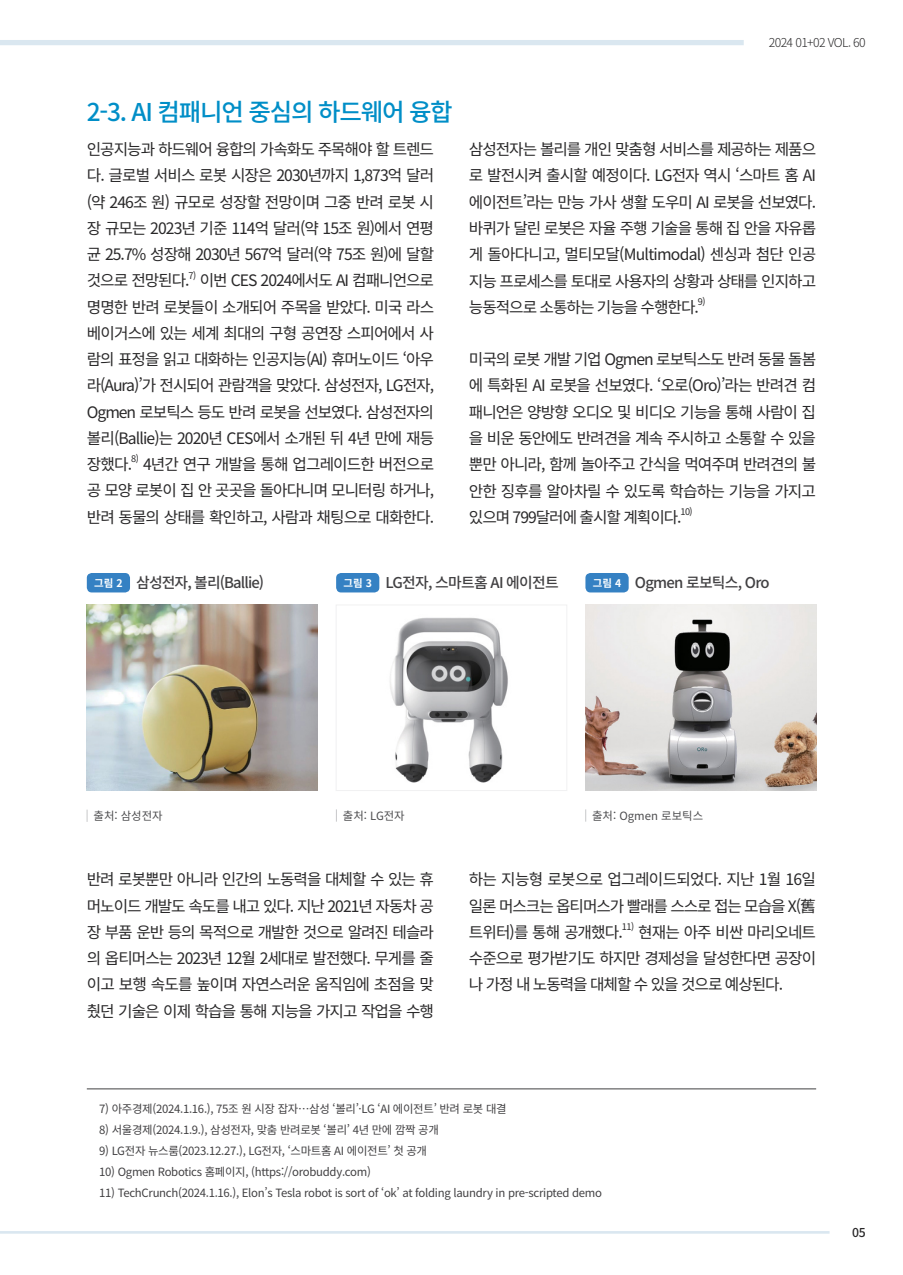
<style>
.page{position:relative;width:903px;height:1275px;background:#fff}
.page>*{position:absolute;margin:0;border:0;box-sizing:border-box;transform-origin:0 0}
.t1{font:500 24.5px "Noto Sans CJ Kkr";letter-spacing:-.05em;color:#008ec7}
.t2{font:15.75px/26.2px "Noto Sans CJ Kkr";letter-spacing:-.06em;color:#292829;text-align:justify}
.t3{font:500 14.88px "Noto Sans KR";letter-spacing:-.05em;color:#414042}
.t4{font:300 12.25px "Noto Sans CJ Kkr";letter-spacing:-.05em;color:#292829}
.t5{font:500 12.25px "Noto Sans CJ Kkr";color:#292829}
.t6{font:11.38px "Noto Sans CJ Kkr";letter-spacing:-.025em;color:#414042}
.t7{font:11.38px "Noto Sans CJ Kkr";color:#4d4d4f}
.t8{font:9.1px "Noto Sans CJ Kkr";color:#292829}
.s1{font-weight:700;font-size:10.5px;color:#fff}
</style>
<div class="page">
<hr style="left:0;top:1231px;width:829px;height:3px;background:#dae7f0">
<div style="left:0;top:40px;width:744px;height:5px;background:#dae7f0"></div>
<div style="left:87px;top:573px;width:43px;height:19px;background:#3581c3;border-radius:5px"></div>
<img style="left:87px;top:605px;width:230px;height:186px">
<svg style="left:87px;top:810px;width:1px;height:12px"></svg>
<div style="left:336px;top:573px;width:43px;height:19px;background:#3581c3;border-radius:5px"></div>
<img style="left:390px;top:617px;width:118px;height:166px">
<div style="left:336px;top:605px;width:231px;height:186px;border:1px solid #f1f1f2"></div>
<svg style="left:336px;top:809px;width:1px;height:13px"></svg>
<div style="left:585px;top:573px;width:44px;height:19px;background:#3581c3;border-radius:5px"></div>
<img style="left:585px;top:605px;width:231px;height:186px">
<svg style="left:585px;top:809px;width:1px;height:13px"></svg>
<hr style="left:87px;top:1088px;width:729px;height:1px;background:#414042">
<p class="t4" style="left:769px;top:36px;width:98px">2024 01+02 VOL. 60</p>
<h1 class="t1" style="left:87px;top:98px;width:367px">2-3. AI 컴패니언 중심의 하드웨어 융합</h1>
<p class="t2" style="left:87px;top:137px;width:349px">인공지능과 하드웨어 융합의 가속화도 주목해야 할 트렌드 다. 글로벌 서비스 로봇 시장은 2030년까지 1,873억 달러 (약 246조 원) 규모로 성장할 전망이며 그중 반려 로봇 시 장 규모는 2023년 기준 114억 달러(약 15조 원)에서 연평 균 25.7% 성장해 2030년 567억 달러(약 75조 원)에 달할 것으로 전망된다.</p>
<p class="t8" style="left:189px;top:270px;width:9px">7)</p>
<p class="t2" style="left:87px;top:268px;width:349px;text-indent:113px">이번 CES 2024에서도 AI 컴패니언으로 명명한 반려 로봇들이 소개되어 주목을 받았다. 미국 라스 베이거스에 있는 세계 최대의 구형 공연장 스피어에서 사 람의 표정을 읽고 대화하는 인공지능(AI) 휴머노이드 ‘아우 라(Aura)’가 전시되어 관람객을 맞았다. 삼성전자, LG전자, Ogmen 로보틱스 등도 반려 로봇을 선보였다. 삼성전자의 볼리(Ballie)는 2020년 CES에서 소개된 뒤 4년 만에 재등 장했다.</p>
<p class="t8" style="left:131px;top:454px;width:9px">8)</p>
<p class="t2" style="left:87px;top:452px;width:349px;text-indent:56px">4년간 연구 개발을 통해 업그레이드한 버전으로 공 모양 로봇이 집 안 곳곳을 돌아다니며 모니터링 하거나, 반려 동물의 상태를 확인하고, 사람과 채팅으로 대화한다.</p>
<p class="t2" style="left:469px;top:137px;width:349px">삼성전자는 볼리를 개인 맞춤형 서비스를 제공하는 제품으 로 발전시켜 출시할 예정이다. LG전자 역시 ‘스마트 홈 AI 에이전트’라는 만능 가사 생활 도우미 AI 로봇을 선보였다. 바퀴가 달린 로봇은 자율 주행 기술을 통해 집 안을 자유롭 게 돌아다니고, 멀티모달(Multimodal) 센싱과 첨단 인공 지능 프로세스를 토대로 사용자의 상황과 상태를 인지하고 능동적으로 소통하는 기능을 수행한다.</p>
<p class="t8" style="left:698px;top:296px;width:9px">9)</p>
<p class="t2" style="left:469px;top:347px;width:349px">미국의 로봇 개발 기업 Ogmen 로보틱스도 반려 동물 돌봄 에 특화된 AI 로봇을 선보였다. ‘오로(Oro)’라는 반려견 컴 패니언은 양방향 오디오 및 비디오 기능을 통해 사람이 집 을 비운 동안에도 반려견을 계속 주시하고 소통할 수 있을 뿐만 아니라, 함께 놀아주고 간식을 먹여주며 반려견의 불 안한 징후를 알아차릴 수 있도록 학습하는 기능을 가지고 있으며 799달러에 출시할 계획이다.</p>
<p class="t8" style="left:681px;top:506px;width:14px">10)</p>
<p class="t3" style="left:94px;top:575px;width:171px"><span class="s1">그림 2</span> 삼성전자, 볼리(Ballie)</p>
<p class="t3" style="left:343px;top:575px;width:217px"><span class="s1">그림 3</span> LG전자, 스마트홈 AI 에이전트</p>
<p class="t3" style="left:593px;top:575px;width:178px"><span class="s1">그림 4</span> Ogmen 로보틱스, Oro</p>
<p class="t7" style="left:94px;top:809px;width:71px">출처: 삼성전자</p>
<p class="t7" style="left:343px;top:809px;width:63px">출처: LG전자</p>
<p class="t7" style="left:592px;top:809px;width:112px">출처: Ogmen 로보틱스</p>
<p class="t2" style="left:87px;top:867px;width:349px">반려 로봇뿐만 아니라 인간의 노동력을 대체할 수 있는 휴 머노이드 개발도 속도를 내고 있다. 지난 2021년 자동차 공 장 부품 운반 등의 목적으로 개발한 것으로 알려진 테슬라 의 옵티머스는 2023년 12월 2세대로 발전했다. 무게를 줄 이고 보행 속도를 높이며 자연스러운 움직임에 초점을 맞 췄던 기술은 이제 학습을 통해 지능을 가지고 작업을 수행</p>
<p class="t2" style="left:469px;top:867px;width:349px">하는 지능형 로봇으로 업그레이드되었다. 지난 1월 16일 일론 머스크는 옵티머스가 빨래를 스스로 접는 모습을 X(舊트위터)를 통해 공개했다.</p>
<p class="t8" style="left:622px;top:922px;width:14px">11)</p>
<p class="t2" style="left:469px;top:919px;width:349px;text-indent:169px">현재는 아주 비싼 마리오네트 수준으로 평가받기도 하지만 경제성을 달성한다면 공장이 나 가정 내 노동력을 대체할 수 있을 것으로 예상된다.</p>
<p class="t6" style="left:99px;top:1102px;width:409px">7) 아주경제(2024.1.16.), 75조 원 시장 잡자…삼성 ‘볼리’·LG ‘AI 에이전트’ 반려 로봇 대결</p>
<p class="t6" style="left:99px;top:1123px;width:341px">8) 서울경제(2024.1.9.), 삼성전자, 맞춤 반려로봇 ‘볼리’ 4년 만에 깜짝 공개</p>
<p class="t6" style="left:99px;top:1144px;width:329px">9) LG전자 뉴스룸(2023.12.27.), LG전자, ‘스마트홈 AI 에이전트’ 첫 공개</p>
<p class="t6" style="left:99px;top:1165px;width:273px">10) Ogmen Robotics 홈페이지, (https://orobuddy.com)</p>
<p class="t6" style="left:99px;top:1186px;width:504px">11) TechCrunch(2024.1.16.), Elon’s Tesla robot is sort of ‘ok’ at folding laundry in pre-scripted demo</p>
<p class="t5" style="left:852px;top:1226px;width:15px">05</p>
</div>
